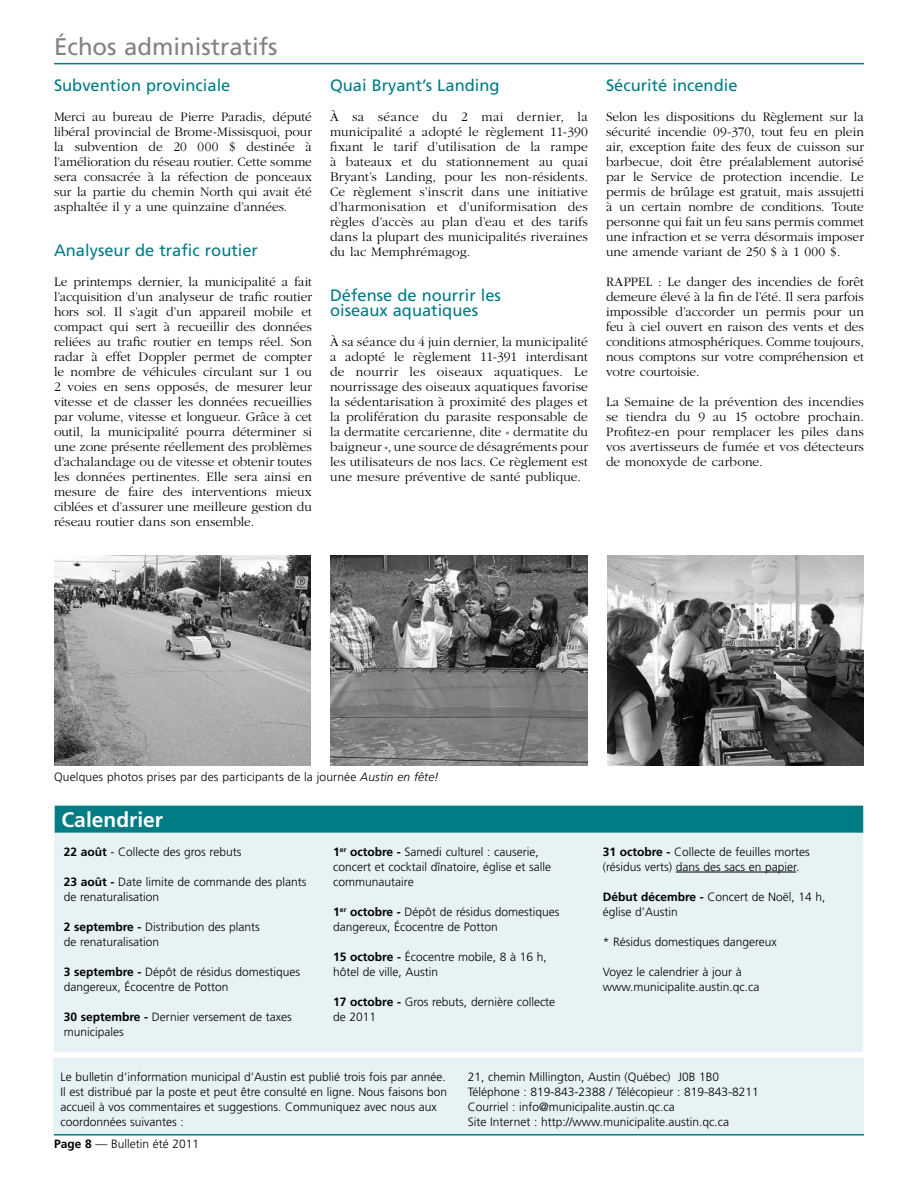
<style>
.page{position:relative;width:918px;height:1188px;background:#fff}
.page>*{position:absolute;margin:0;border:0;box-sizing:border-box;transform-origin:0 0}
.t1{font:24px "Frutiger LT Std";color:#808285}
.t2{font:700 21px "Frutiger LT Std";color:#fff}
.t3{font:16.5px/15px "Frutiger LT Std";color:#007c85}
.t4{font:300 13.5px/15px "Garamond";color:#000;text-align:justify}
.t5{font:300 12px/15px "Frutiger LT Std";color:#000}
.s1{font-style:italic}
.s2{font-weight:700}
</style>
<div class="page">
<hr style="left:54px;top:1134px;width:810px;height:2px;background:#007c85">
<div style="left:54px;top:1058px;width:810px;height:76px;background:#e6f2f3"></div>
<hr style="left:54px;top:63px;width:810px;height:1px;background:#007c85">
<div style="left:55px;top:812px;width:808px;height:240px;background:#e6f2f3"></div>
<div style="left:55px;top:806px;width:808px;height:27px;background:#007c85"></div>
<hr style="left:676px;top:872px;width:120px;height:1px;background:#000">
<img style="left:54px;top:556px;width:256px;height:210px">
<img style="left:331px;top:556px;width:256px;height:210px">
<img style="left:608px;top:556px;width:256px;height:210px">
<h1 class="t1" style="left:54px;top:32px;width:225px">Échos administratifs</h1>
<p class="t3" style="left:54px;top:78px;width:178px">Subvention provinciale</p>
<p class="t4" style="left:54px;top:109px;width:260px">Merci au bureau de Pierre Paradis, député libéral provincial de Brome-Missisquoi, pour la subvention de 20 000 $ destinée à l’amélioration du réseau routier. Cette somme sera consacrée à la réfection de ponceaux sur la partie du chemin North qui avait été asphaltée il y a une quinzaine d’années.</p>
<p class="t3" style="left:54px;top:243px;width:206px">Analyseur de trafic routier</p>
<p class="t4" style="left:54px;top:274px;width:260px">Le printemps dernier, la municipalité a fait l’acquisition d’un analyseur de trafic routier hors sol. Il s’agit d’un appareil mobile et compact qui sert à recueillir des données reliées au trafic routier en temps réel. Son radar à effet Doppler permet de compter le nombre de véhicules circulant sur 1 ou 2 voies en sens opposés, de mesurer leur vitesse et de classer les données recueillies par volume, vitesse et longueur. Grâce à cet outil, la municipalité pourra déterminer si une zone présente réellement des problèmes d’achalandage ou de vitesse et obtenir toutes les données pertinentes. Elle sera ainsi en mesure de faire des interventions mieux ciblées et d’assurer une meilleure gestion du réseau routier dans son ensemble.</p>
<p class="t3" style="left:330px;top:78px;width:171px">Quai Bryant’s Landing</p>
<p class="t4" style="left:330px;top:109px;width:260px">À sa séance du 2 mai dernier, la municipalité a adopté le règlement 11-390 fixant le tarif d’utilisation de la rampe à bateaux et du stationnement au quai Bryant’s Landing, pour les non-résidents.<br>Ce règlement s’inscrit dans une initiative d’harmonisation et d’uniformisation des règles d’accès au plan d’eau et des tarifs dans la plupart des municipalités riveraines du lac Memphrémagog.</p>
<p class="t3" style="left:330px;top:288px;width:173px">Défense de nourrir les oiseaux aquatiques</p>
<p class="t4" style="left:330px;top:334px;width:260px">À sa séance du 4 juin dernier, la municipalité a adopté le règlement 11-391 interdisant de nourrir les oiseaux aquatiques. Le nourrissage des oiseaux aquatiques favorise la sédentarisation à proximité des plages et la prolifération du parasite responsable de la dermatite cercarienne, dite « dermatite du baigneur », une source de désagréments pour les utilisateurs de nos lacs. Ce règlement est une mesure préventive de santé publique.</p>
<p class="t3" style="left:606px;top:78px;width:133px">Sécurité incendie</p>
<p class="t4" style="left:606px;top:109px;width:260px">Selon les dispositions du Règlement sur la sécurité incendie 09-370, tout feu en plein air, exception faite des feux de cuisson sur barbecue, doit être préalablement autorisé par le Service de protection incendie. Le permis de brûlage est gratuit, mais assujetti à un certain nombre de conditions. Toute personne qui fait un feu sans permis commet une infraction et se verra désormais imposer une amende variant de 250 $ à 1 000 $.</p>
<p class="t4" style="left:606px;top:274px;width:260px">RAPPEL : Le danger des incendies de forêt demeure élevé à la fin de l’été. Il sera parfois impossible d’accorder un permis pour un feu à ciel ouvert en raison des vents et des conditions atmosphériques. Comme toujours, nous comptons sur votre compréhension et votre courtoisie.</p>
<p class="t4" style="left:606px;top:394px;width:260px">La Semaine de la prévention des incendies se tiendra du 9 au 15 octobre prochain.<br>Profitez-en pour remplacer les piles dans vos avertisseurs de fumée et vos détecteurs de monoxyde de carbone.</p>
<p class="t5" style="left:54px;top:769px;width:386px">Quelques photos prises par des participants de la journée <span class="s1">Austin en fête!</span></p>
<h2 class="t2" style="left:62px;top:808px;width:103px">Calendrier</h2>
<p class="t5" style="left:64px;top:844px;width:179px"><span class="s2">22 août</span> - Collecte des gros rebuts</p>
<p class="t5" style="left:64px;top:874px;width:244px"><span class="s2">23 août -</span> Date limite de commande des plants de renaturalisation</p>
<p class="t5" style="left:64px;top:919px;width:198px"><span class="s2">2 septembre -</span> Distribution des plants de renaturalisation</p>
<p class="t5" style="left:64px;top:964px;width:238px"><span class="s2">3 septembre -</span> Dépôt de résidus domestiques dangereux, Écocentre de Potton</p>
<p class="t5" style="left:64px;top:1009px;width:230px"><span class="s2">30 septembre -</span> Dernier versement de taxes municipales</p>
<p class="t5" style="left:333px;top:844px;width:219px"><span class="s2">1</span><sup>er</sup> <span class="s2">octobre -</span> Samedi culturel : causerie, concert et cocktail dînatoire, église et salle communautaire</p>
<p class="t5" style="left:333px;top:904px;width:228px"><span class="s2">1</span><sup>er</sup> <span class="s2">octobre -</span> Dépôt de résidus domestiques dangereux, Écocentre de Potton</p>
<p class="t5" style="left:333px;top:949px;width:215px"><span class="s2">15 octobre -</span> Écocentre mobile, 8 à 16 h, hôtel de ville, Austin</p>
<p class="t5" style="left:333px;top:994px;width:224px"><span class="s2">17 octobre -</span> Gros rebuts, dernière collecte de 2011</p>
<p class="t5" style="left:603px;top:844px;width:209px"><span class="s2">31 octobre -</span> Collecte de feuilles mortes (résidus verts) dans des sacs en papier.</p>
<p class="t5" style="left:603px;top:889px;width:224px"><span class="s2">Début décembre -</span> Concert de Noël, 14 h, église d’Austin</p>
<p class="t5" style="left:603px;top:934px;width:176px">* Résidus domestiques dangereux</p>
<p class="t5" style="left:603px;top:964px;width:158px">Voyez le calendrier à jour à www.municipalite.austin.qc.ca</p>
<p class="t5" style="left:61px;top:1069px;width:388px">Le bulletin d’information municipal d’Austin est publié trois fois par année.<br>Il est distribué par la poste et peut être consulté en ligne. Nous faisons bon accueil à vos commentaires et suggestions. Communiquez avec nous aux coordonnées suivantes :</p>
<p class="t5" style="left:468px;top:1069px;width:292px">21, chemin Millington, Austin (Québec) J0B 1B0<br>Téléphone : 819-843-2388 / Télécopieur : 819-843-8211<br>Courriel : info@municipalite.austin.qc.ca<br>Site Internet : http://www.municipalite.austin.qc.ca</p>
<p class="t5" style="left:54px;top:1136px;width:147px"><span class="s2">Page 8</span> — Bulletin été 2011</p>
</div>
